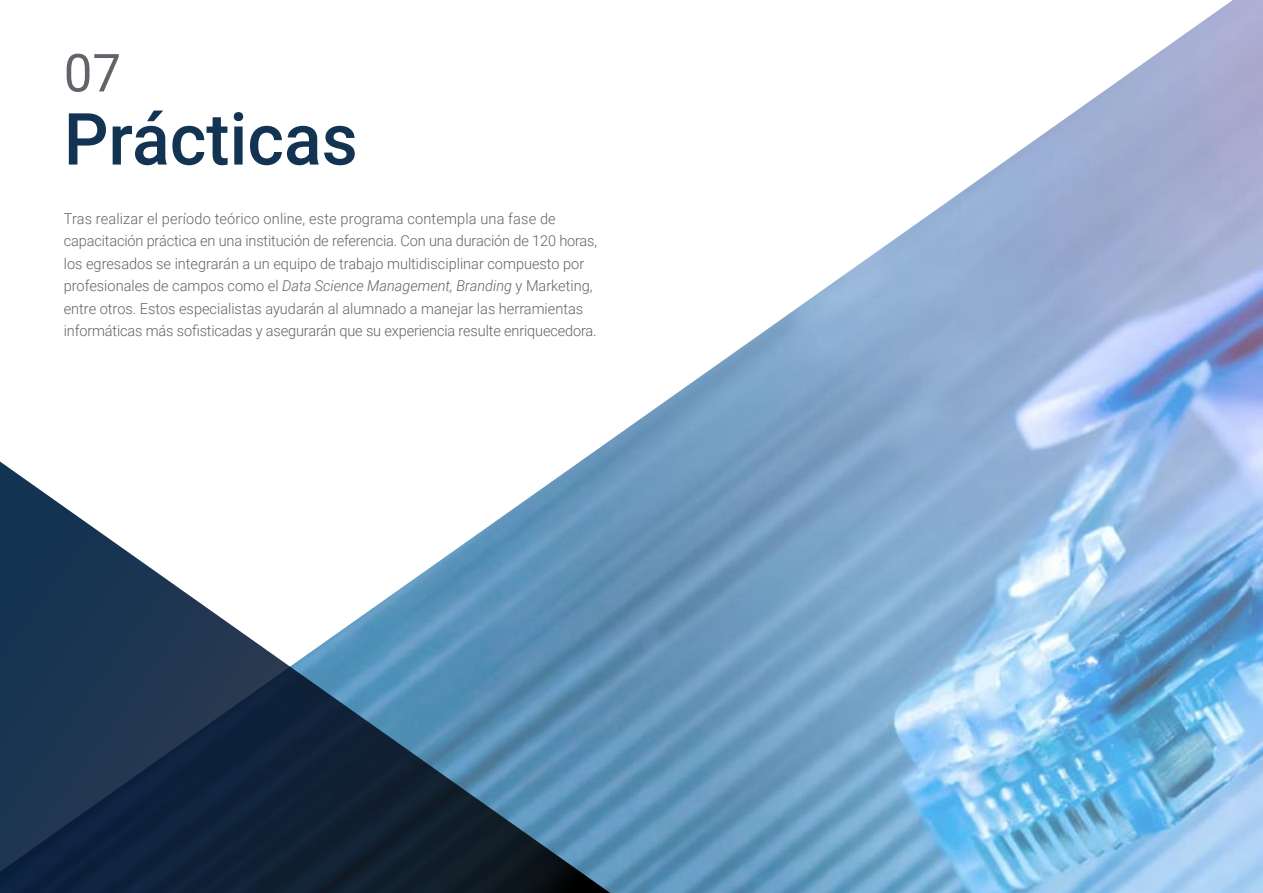
<style>
.page{position:relative;width:1263px;height:893px;background:#fff}
.page>*{position:absolute;margin:0;border:0;box-sizing:border-box;transform-origin:0 0}
.t1{font:500 72px "Roboto";color:#123352}
.t2{font:52.5px "Roboto";color:#61646a}
.t3{font:300 15px/22.5px "Roboto";color:#61646a}
.s1{font-style:italic}
</style>
<div class="page">
<img style="left:602px;top:0;width:661px;height:893px">
<svg style="left:0;top:446px;width:640px;height:447px"></svg>
<h2 class="t2" style="left:64px;top:36px;width:59px">07</h2>
<h1 class="t1" style="left:64px;top:89px;width:295px">Prácticas</h1>
<p class="t3" style="left:64px;top:207px;width:535px">Tras realizar el período teórico online, este programa contempla una fase de capacitación práctica en una institución de referencia. Con una duración de 120 horas, los egresados se integrarán a un equipo de trabajo multidisciplinar compuesto por profesionales de campos como el <span class="s1">Data Science Management, Branding</span> y Marketing, entre otros. Estos especialistas ayudarán al alumnado a manejar las herramientas informáticas más sofisticadas y asegurarán que su experiencia resulte enriquecedora.</p>
</div>
